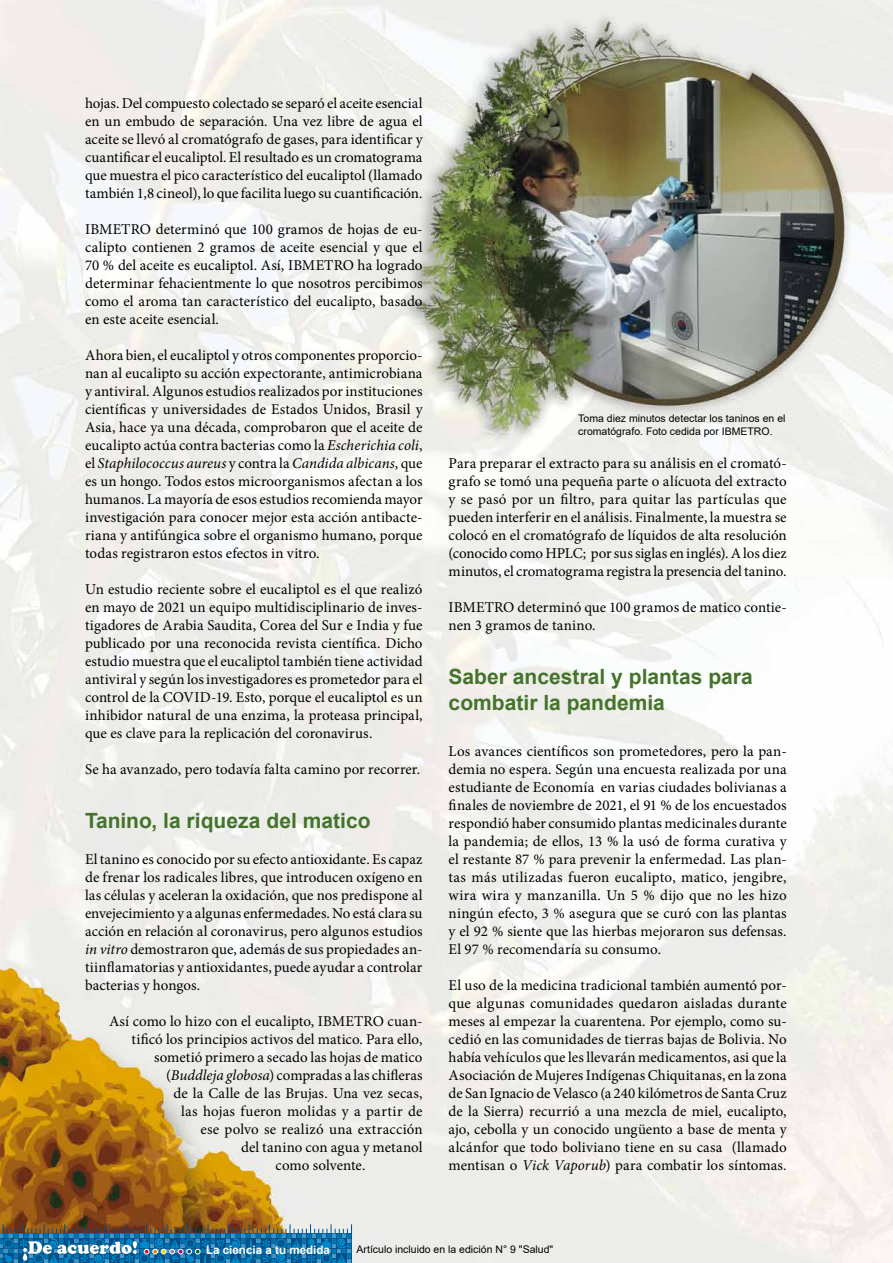
<style>
.page{position:relative;width:893px;height:1263px;background:#fff}
.page>*{position:absolute;margin:0;border:0;box-sizing:border-box;transform-origin:0 0}
.t1{font:700 21px/25.5px "Arial";color:#43742a}
.t2{font:15px/18px "Minion Pro";color:#000;text-align:justify}
.t3{font:700 11.55px "Arial";color:#fff}
.t4{font:10.5px/12.6px "Arial";color:#000}
.s1{font-style:italic}
</style>
<div class="page">
<img style="left:0;top:0;width:893px;height:1263px">
<img style="left:0;top:1224px;width:352px;height:39px">
<p class="t2" style="left:85px;top:94px;width:339px">hojas. Del compuesto colectado se separó el aceite esencial en un embudo de separación. Una vez libre de agua el aceite se llevó al cromatógrafo de gases, para identificar y cuantificar el eucaliptol. El resultado es un cromatograma que muestra el pico característico del eucaliptol (llamado también 1,8 cineol), lo que facilita luego su cuantificación.</p>
<p class="t2" style="left:85px;top:220px;width:339px">IBMETRO determinó que 100 gramos de hojas de eu&shy;calipto contienen 2 gramos de aceite esencial y que el 70 % del aceite es eucaliptol. Así, IBMETRO ha logrado determinar fehacientmente lo que nosotros percibimos como el aroma tan característico del eucalipto, basado en este aceite esencial.</p>
<p class="t2" style="left:85px;top:346px;width:339px">Ahora bien, el eucaliptol y otros componentes proporcio&shy;nan al eucalipto su acción expectorante, antimicrobiana y antiviral. Algunos estudios realizados por instituciones científicas y universidades de Estados Unidos, Brasil y Asia, hace ya una década, comprobaron que el aceite de eucalipto actúa contra bacterias como la <span class="s1">Escherichia coli</span>, el <span class="s1">Staphilococcus aureus</span> y contra la <span class="s1">Candida albicans</span>, que es un hongo. Todos estos microorganismos afectan a los humanos. La mayoría de esos estudios recomienda mayor investigación para conocer mejor esta acción antibacte&shy;riana y antifúngica sobre el organismo humano, porque todas registraron estos efectos in vitro.</p>
<p class="t2" style="left:85px;top:580px;width:339px">Un estudio reciente sobre el eucaliptol es el que realizó en mayo de 2021 un equipo multidisciplinario de inves&shy;tigadores de Arabia Saudita, Corea del Sur e India y fue publicado por una reconocida revista científica. Dicho estudio muestra que el eucaliptol también tiene actividad antiviral y según los investigadores es prometedor para el control de la COVID-19. Esto, porque el eucaliptol es un inhibidor natural de una enzima, la proteasa principal, que es clave para la replicación del coronavirus.</p>
<p class="t2" style="left:85px;top:760px;width:337px">Se ha avanzado, pero todavía falta camino por recorrer.</p>
<h1 class="t1" style="left:85px;top:808px;width:287px">Tanino, la riqueza del matico</h1>
<p class="t2" style="left:85px;top:850px;width:339px">El tanino es conocido por su efecto antioxidante. Es capaz de frenar los radicales libres, que introducen oxígeno en las células y aceleran la oxidación, que nos predispone al envejecimiento y a algunas enfermedades. No está clara su acción en relación al coronavirus, pero algunos estudios <span class="s1">in vitro</span> demostraron que, además de sus propiedades an&shy;tiinflamatorias y antioxidantes, puede ayudar a controlar bacterias y hongos.</p>
<p class="t2" style="left:109px;top:1012px;width:315px">Así como lo hizo con el eucalipto, IBMETRO cuan-</p>
<p class="t2" style="left:132px;top:1030px;width:292px">tificó los principios activos del matico. Para ello,</p>
<p class="t2" style="left:154px;top:1048px;width:270px">sometió primero a secado las hojas de matico</p>
<p class="t2" style="left:166px;top:1066px;width:258px">(<span class="s1">Buddleja globosa</span>) compradas a las chifleras</p>
<p class="t2" style="left:174px;top:1084px;width:251px">de la Calle de las Brujas. Una vez secas,</p>
<p class="t2" style="left:181px;top:1102px;width:243px">las hojas fueron molidas y a partir de</p>
<p class="t2" style="left:201px;top:1120px;width:223px">ese polvo se realizó una extracción</p>
<p class="t2" style="left:241px;top:1138px;width:183px">del tanino con agua y metanol</p>
<p class="t2" style="left:276px;top:1156px;width:91px">como solvente.</p>
<p class="t4" style="left:578px;top:412px;width:209px">Toma diez minutos detectar los taninos en el cromatógrafo. Foto cedida por IBMETRO.</p>
<p class="t2" style="left:449px;top:454px;width:340px">Para preparar el extracto para su análisis en el cromató&shy;grafo se tomó una pequeña parte o alícuota del extracto y se pasó por un filtro, para quitar las partículas que pueden interferir en el análisis. Finalmente, la muestra se colocó en el cromatógrafo de líquidos de alta resolución (conocido como HPLC; por sus siglas en inglés). A los diez minutos, el cromatograma registra la presencia del tanino.</p>
<p class="t2" style="left:449px;top:598px;width:340px">IBMETRO determinó que 100 gramos de matico contie&shy;nen 3 gramos de tanino.</p>
<h1 class="t1" style="left:449px;top:664px;width:306px">Saber ancestral y plantas para combatir la pandemia</h1>
<p class="t2" style="left:449px;top:742px;width:340px">Los avances científicos son prometedores, pero la pan&shy;demia no espera. Según una encuesta realizada por una estudiante de Economía en varias ciudades bolivianas a finales de noviembre de 2021, el 91 % de los encuestados respondió haber consumido plantas medicinales durante la pandemia; de ellos, 13 % la usó de forma curativa y el restante 87 % para prevenir la enfermedad. Las plan&shy;tas más utilizadas fueron eucalipto, matico, jengibre, wira wira y manzanilla. Un 5 % dijo que no les hizo ningún efecto, 3 % asegura que se curó con las plantas y el 92 % siente que las hierbas mejoraron sus defensas.<br>El 97 % recomendaría su consumo.</p>
<p class="t2" style="left:449px;top:976px;width:340px">El uso de la medicina tradicional también aumentó por&shy;que algunas comunidades quedaron aisladas durante meses al empezar la cuarentena. Por ejemplo, como su&shy;cedió en las comunidades de tierras bajas de Bolivia. No había vehículos que les llevarán medicamentos, asi que la Asociación de Mujeres Indígenas Chiquitanas, en la zona de San Ignacio de Velasco (a 240 kilómetros de Santa Cruz de la Sierra) recurrió a una mezcla de miel, eucalipto, ajo, cebolla y un conocido ungüento a base de menta y alcánfor que todo boliviano tiene en su casa (llamado mentisan o <span class="s1">Vick Vaporub</span>) para combatir los síntomas.</p>
<p class="t3" style="left:206px;top:1242px;width:126px">La ciencia a tu medida</p>
<p class="t4" style="left:357px;top:1242px;width:198px">Artículo incluido en la edición N° 9 "Salud"</p>
</div>
